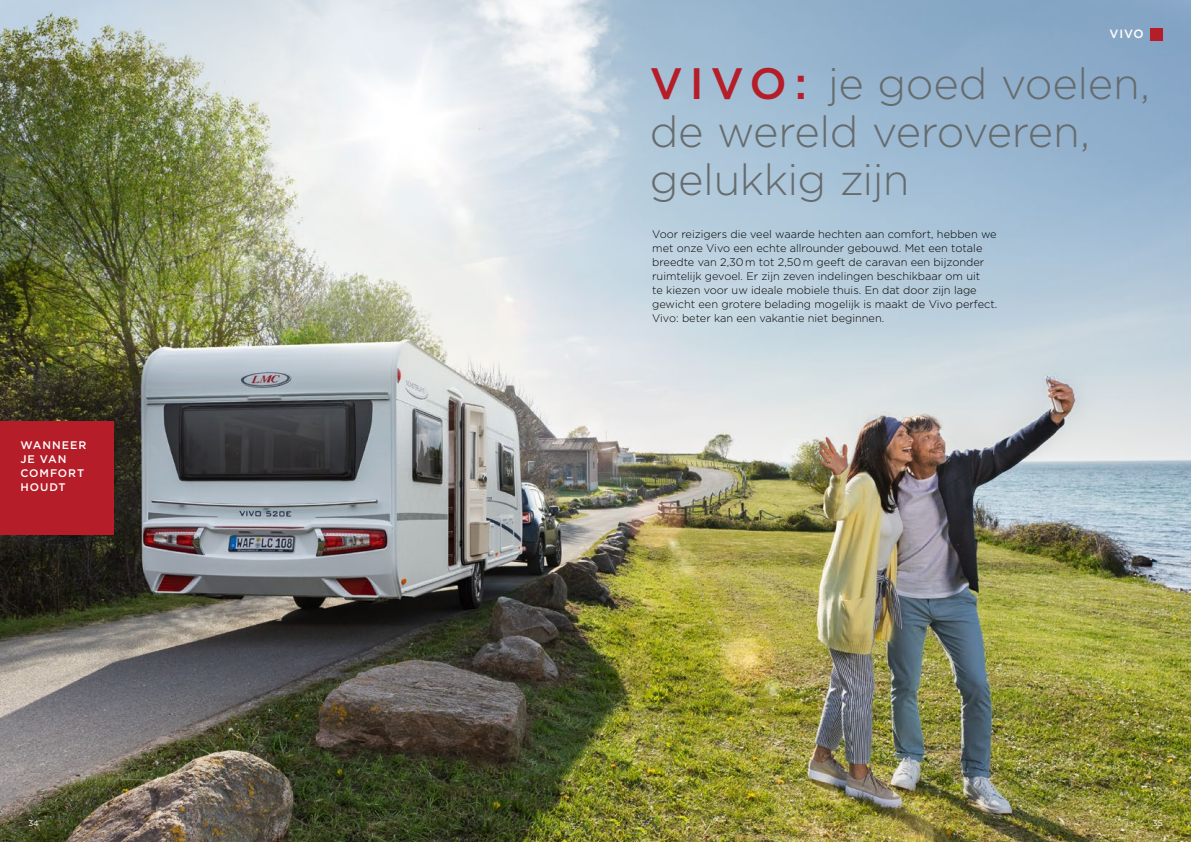
<style>
.page{position:relative;width:1191px;height:842px;background:#fff}
.page>*{position:absolute;margin:0;border:0;box-sizing:border-box;transform-origin:0 0}
.t1{font:300 43.5px/48px "Gotham";letter-spacing:-.01em;color:#666c6e}
.t2{font:500 12px "Gotham";color:#fff}
.t3{font:300 11px/14px "Gotham";color:#000}
.t4{font:500 11px/14px "Gotham";letter-spacing:.085em;color:#fff}
.t5{font:8px "Gotham";color:#fff}
.s1{font-weight:500;font-size:44px;color:#b51d28}
</style>
<div class="page">
<img style="left:0;top:0;width:1191px;height:842px">
<div style="left:1150px;top:28px;width:12px;height:13px;background:#b51d28"></div>
<div style="left:0;top:421px;width:113px;height:113px;background:#b51d28"></div>
<p class="t2" style="left:1109px;top:25px;width:36px">VIVO</p>
<h1 class="t1" style="left:649px;top:58px;width:502px"><span class="s1">V I VO :</span> je goed voelen, de wereld veroveren, gelukkig zijn</h1>
<p class="t4" style="left:20px;top:438px;width:68px">WANNEER<br>JE VAN<br>COMFORT<br>HOUDT</p>
<p class="t3" style="left:652px;top:227px;width:347px">Voor reizigers die veel waarde hechten aan comfort, hebben we met onze Vivo een echte allrounder gebouwd. Met een totale breedte van 2,30 m tot 2,50 m geeft de caravan een bijzonder ruimtelijk gevoel. Er zijn zeven indelingen beschikbaar om uit<br>te kiezen voor uw ideale mobiele thuis. En dat door zijn lage gewicht een grotere belading mogelijk is maakt de Vivo perfect.<br>Vivo: beter kan een vakantie niet beginnen.</p>
<p class="t5" style="left:28px;top:818px;width:12px">34</p>
<p class="t5" style="left:1152px;top:818px;width:11px">35</p>
</div>
